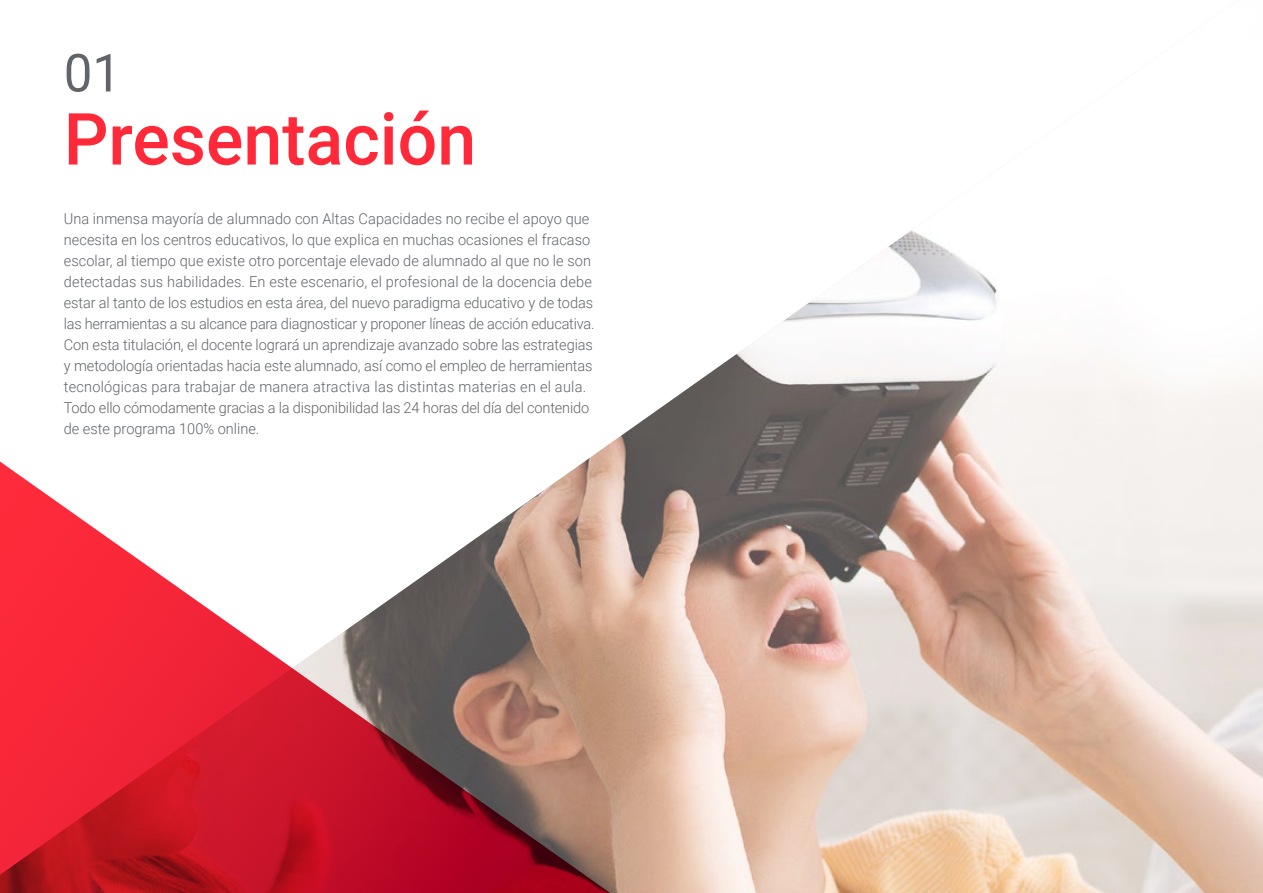
<style>
.page{position:relative;width:1263px;height:893px;background:#fff}
.page>*{position:absolute;margin:0;border:0;box-sizing:border-box;transform-origin:0 0}
.t1{font:500 72px "Roboto";color:#ff293a}
.t2{font:52.5px "Roboto";color:#61646a}
.t3{font:300 15px/21px "Roboto";letter-spacing:-.005em;color:#61646a}
</style>
<div class="page">
<img style="left:607px;top:230px;width:656px;height:663px">
<svg style="left:0;top:446px;width:640px;height:447px"></svg>
<h2 class="t2" style="left:64px;top:36px;width:59px">01</h2>
<h1 class="t1" style="left:64px;top:89px;width:414px">Presentación</h1>
<p class="t3" style="left:64px;top:207px;width:532px">Una inmensa mayoría de alumnado con Altas Capacidades no recibe el apoyo que necesita en los centros educativos, lo que explica en muchas ocasiones el fracaso escolar, al tiempo que existe otro porcentaje elevado de alumnado al que no le son detectadas sus habilidades. En este escenario, el profesional de la docencia debe estar al tanto de los estudios en esta área, del nuevo paradigma educativo y de todas las herramientas a su alcance para diagnosticar y proponer líneas de acción educativa.<br>Con esta titulación, el docente logrará un aprendizaje avanzado sobre las estrategias y metodología orientadas hacia este alumnado, así como el empleo de herramientas tecnológicas para trabajar de manera atractiva las distintas materias en el aula.<br>Todo ello cómodamente gracias a la disponibilidad las 24 horas del día del contenido de este programa 100% online.</p>
</div>
